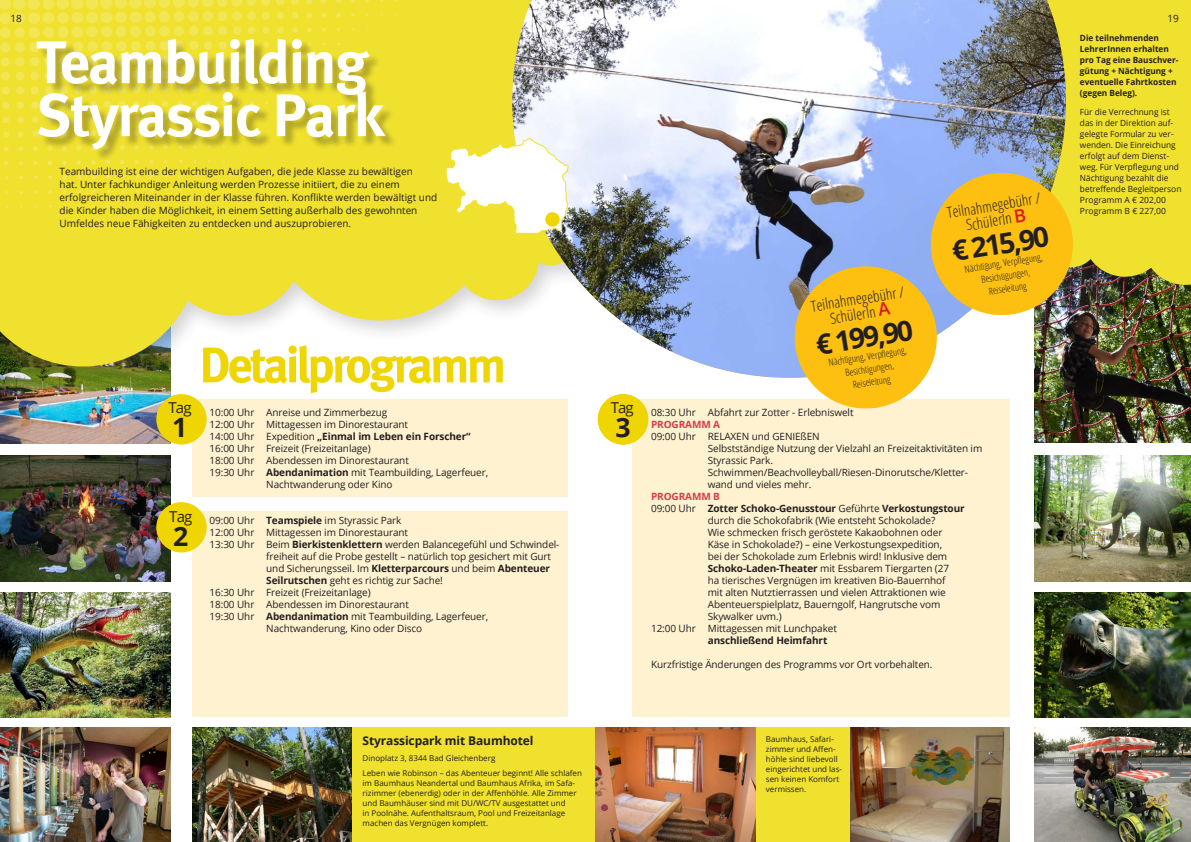
<style>
.page{position:relative;width:1191px;height:842px;background:#fff}
.page>*{position:absolute;margin:0;border:0;box-sizing:border-box;transform-origin:0 0}
.TITEL{font:700 60px "Meta";letter-spacing:-.025em;color:#fff}
.t1{font:700 50px "Meta";letter-spacing:-.06em;color:#efd502}
.t2{font:700 28.1px "Open Sans";color:#231f20}
.t3{font:700 26.6px "Open Sans";color:#231f20}
.t4{font:300 condensed 15.1px "Open Sans";color:#231f20}
.t5{font:15px "Open Sans";letter-spacing:-.06em;color:#231f20}
.Unterbringung_Übersc{font:700 12px "Open Sans";letter-spacing:-.01em;color:#231f20}
.Programmtext{font:10px/12px "Open Sans";letter-spacing:-.01em;color:#231f20}
.Programmhighlight{font:10px/13px "Open Sans";color:#231f20}
.Programmtext-2{font:700 10px "Open Sans";letter-spacing:-.01em;color:#231f20}
.Programmtext-3{font:700 10px "Open Sans";letter-spacing:-.01em;color:#d93b48}
.Seitenzahlen{font:10px "Open Sans";color:#231f20}
.t6{font:300 condensed 9.7px "Open Sans";color:#231f20}
.Kleiner_Text_weiß__s{font:8.5px/11.1px "Open Sans";color:#231f20}
.Organisatorisches_Bo{font:700 8.5px/11.1px "Open Sans";color:#231f20}
.Kleiner_Text_weiß__s-2{font:8px/10px "Open Sans";color:#231f20}
.s1{font-weight:400}
.s2{font-weight:700}
.s3{font-weight:600;font-stretch:normal;font-size:18px;color:#dc1820}
</style>
<div class="page">
<div style="left:192px;top:399px;width:376px;height:318px;background:#fef2d0"></div>
<img style="left:0;top:389px;width:170px;height:55px">
<img style="left:0;top:455px;width:170px;height:127px">
<img style="left:0;top:592px;width:170px;height:125px">
<img style="left:0;top:727px;width:170px;height:115px">
<img style="left:1034px;top:389px;width:157px;height:54px">
<div style="left:0;top:0;width:1191px;height:389px;background:#231f20;opacity:.2"></div>
<svg style="left:0;top:253px;width:199px;height:113px;background:#e1d53d"></svg>
<div style="left:265px;top:89px;width:232px;height:232px;background:#f0e12e;border-radius:50%"></div>
<div style="left:159px;top:170px;width:146px;height:145px;background:#f0e12e;border-radius:50%"></div>
<div style="left:454px;top:216px;width:85px;height:84px;background:#f0e12e;border-radius:50%"></div>
<div style="left:1082px;top:192px;width:85px;height:85px;background:#f0e12e;border-radius:50%"></div>
<div style="left:1046px;top:216px;width:51px;height:51px;background:#f0e12e;border-radius:50%"></div>
<svg style="left:1142px;top:253px;width:49px;height:32px"></svg>
<div style="left:0;top:0;width:1191px;height:253px;background:#f0e12e"></div>
<svg style="left:0;top:0;width:498px;height:208px"></svg>
<img style="left:512px;top:0;width:554px;height:378px">
<svg style="left:445px;top:137px;width:124px;height:98px"></svg>
<div style="left:545px;top:212px;width:15px;height:15px;background:#efd502;border-radius:50%"></div>
<div style="left:544px;top:211px;width:16px;height:17px;border:1px solid #fff;border-radius:50%"></div>
<div style="left:632px;top:399px;width:377px;height:318px;background:#fef2d0"></div>
<div style="left:192px;top:727px;width:817px;height:115px;background:#f0e12e"></div>
<img style="left:1034px;top:455px;width:157px;height:127px">
<img style="left:1034px;top:592px;width:157px;height:125px">
<img style="left:1034px;top:727px;width:157px;height:115px">
<div style="left:38px;top:40px;width:360px;height:121px;background:#231f20;opacity:.3"></div>
<div style="left:598px;top:394px;width:50px;height:50px;background:#efd502;border-radius:50%"></div>
<div style="left:156px;top:394px;width:51px;height:50px;background:#efd502;border-radius:50%"></div>
<div style="left:182px;top:497px;width:389px;height:14px;background:#fff"></div>
<div style="left:156px;top:502px;width:51px;height:50px;background:#efd502;border-radius:50%"></div>
<img style="left:192px;top:727px;width:160px;height:115px">
<img style="left:595px;top:727px;width:160px;height:115px">
<img style="left:850px;top:727px;width:159px;height:115px">
<svg style="left:787px;top:166px;width:293px;height:249px"></svg>
<p class="Seitenzahlen" style="left:10px;top:11px;width:13px">18</p>
<p class="Seitenzahlen" style="left:1167px;top:11px;width:13px">19</p>
<p class="TITEL" style="left:36px;top:27px;width:334px">Teambuilding</p>
<p class="TITEL" style="left:36px;top:80px;width:350px">Styrassic Park</p>
<p class="Programmhighlight" style="left:60px;top:165px;width:379px">Teambuilding ist eine der wichtigen Aufgaben, die jede Klasse zu bewältigen<br>hat. Unter fachkundiger Anleitung werden Prozesse initiiert, die zu einem erfolgreicheren Miteinander in der Klasse führen. Konflikte werden bewältigt und die Kinder haben die Möglichkeit, in einem Setting außerhalb des gewohnten Umfeldes neue Fähigkeiten zu entdecken und auszuprobieren.</p>
<p class="t5" style="left:169px;top:397px;width:25px">Tag</p>
<p class="t3" style="left:172px;top:409px;width:17px">1</p>
<p class="t5" style="left:169px;top:506px;width:25px">Tag</p>
<p class="t3" style="left:173px;top:517px;width:17px">2</p>
<p class="t1" style="left:200px;top:335px;width:308px">Detailprogramm</p>
<p class="Programmtext" style="left:209px;top:406px;width:179px">10:00 Uhr Anreise und Zimmerbezug</p>
<p class="Programmtext" style="left:209px;top:418px;width:200px">12:00 Uhr Mittagessen im Dinorestaurant</p>
<p class="Programmtext-2" style="left:209px;top:429px;width:263px"><span class="s1">14:00 Uhr Expedition</span> „Einmal im Leben ein Forscher“</p>
<p class="Programmtext" style="left:209px;top:442px;width:163px">16:00 Uhr Freizeit (Freizeitanlage)</p>
<p class="Programmtext" style="left:209px;top:454px;width:201px">18:00 Uhr Abendessen im Dinorestaurant</p>
<p class="Programmtext" style="left:266px;top:466px;width:223px;text-indent:-57px">19:30 Uhr <span class="s2">Abendanimation</span> mit Teambuilding, Lagerfeuer,<br>Nachtwanderung oder Kino</p>
<p class="Programmtext" style="left:209px;top:514px;width:193px">09:00 Uhr <span class="s2">Teamspiele</span> im Styrassic Park</p>
<p class="Programmtext" style="left:209px;top:526px;width:200px">12:00 Uhr Mittagessen im Dinorestaurant</p>
<p class="Programmtext" style="left:266px;top:538px;width:295px;text-indent:-57px">13:30 Uhr Beim <span class="s2">Bierkistenklettern</span> werden Balancegefühl und Schwindel&shy;freiheit auf die Probe gestellt – natürlich top gesichert mit Gurt und Sicherungsseil. Im <span class="s2">Kletterparcours</span> und beim <span class="s2">Abenteuer Seilrutschen</span> geht es richtig zur Sache!</p>
<p class="Programmtext" style="left:209px;top:586px;width:163px">16:30 Uhr Freizeit (Freizeitanlage)</p>
<p class="Programmtext" style="left:209px;top:598px;width:201px">18:00 Uhr Abendessen im Dinorestaurant</p>
<p class="Programmtext" style="left:266px;top:610px;width:223px;text-indent:-57px">19:30 Uhr <span class="s2">Abendanimation</span> mit Teambuilding, Lagerfeuer,<br>Nachtwanderung, Kino oder Disco</p>
<p class="Unterbringung_Übersc" style="left:362px;top:732px;width:172px">Styrassicpark mit Baumhotel</p>
<p class="Kleiner_Text_weiß__s-2" style="left:362px;top:752px;width:134px">Dinoplatz 3, 8344 Bad Gleichenberg</p>
<p class="Kleiner_Text_weiß__s-2" style="left:362px;top:768px;width:221px">Leben wie Robinson – das Abenteuer beginnt! Alle schlafen im Baumhaus Neandertal und Baumhaus Afrika, im Safa&shy;rizimmer (ebenerdig) oder in der Affenhöhle. Alle Zimmer und Baumhäuser sind mit DU/WC/TV ausgestattet und<br>in Poolnähe. Aufenthaltsraum, Pool und Freizeitanlage machen das Vergnügen komplett.</p>
<p class="Kleiner_Text_weiß__s-2" style="left:305px;top:753px;width:170px">Familie Kogler, Bad Mitterndorf Nr. 129, 8983</p>
<p class="Unterbringung_Übersc" style="left:358px;top:780px;width:97px">Puttererschlössl</p>
<p class="Kleiner_Text_weiß__s-2" style="left:358px;top:800px;width:118px">Frau Dornbusch, 8943 Aigen im<br>Ennstal 13, 80 Betten</p>
<p class="t5" style="left:611px;top:397px;width:25px">Tag</p>
<p class="t3" style="left:615px;top:408px;width:17px">3</p>
<p class="t4" style="left:809px;top:296px;width:96px;rotate:-9deg">Teilnahmegebühr /</p>
<p class="t4" style="left:828px;top:308px;width:62px;rotate:-9deg">SchülerIn <span class="s3">A</span></p>
<p class="t2" style="left:813px;top:325px;width:99px;rotate:-9deg">€ 199,90</p>
<p class="t6" style="left:827px;top:356px;width:80px;rotate:-9deg">Nächtigung, Verpflegung,</p>
<p class="t6" style="left:844px;top:366px;width:51px;rotate:-9deg">Besichtigungen,</p>
<p class="t6" style="left:851px;top:378px;width:40px;rotate:-9deg">Reiseleitung</p>
<p class="t4" style="left:945px;top:203px;width:96px;rotate:-9deg">Teilnahmegebühr /</p>
<p class="t4" style="left:964px;top:215px;width:62px;rotate:-9deg">SchülerIn <span class="s3">B</span></p>
<p class="t2" style="left:949px;top:232px;width:99px;rotate:-9deg">€ 215,90</p>
<p class="t6" style="left:963px;top:263px;width:80px;rotate:-9deg">Nächtigung, Verpflegung,</p>
<p class="t6" style="left:980px;top:273px;width:51px;rotate:-9deg">Besichtigungen,</p>
<p class="t6" style="left:987px;top:285px;width:40px;rotate:-9deg">Reiseleitung</p>
<p class="Programmtext" style="left:651px;top:406px;width:204px">08:30 Uhr Abfahrt zur Zotter - Erlebniswelt</p>
<p class="Programmtext-3" style="left:651px;top:417px;width:71px">PROGRAMM A</p>
<p class="Programmtext" style="left:651px;top:430px;width:170px">09:00 Uhr RELAXEN und GENIEßEN</p>
<p class="Programmtext" style="left:708px;top:442px;width:276px">Selbstständige Nutzung der Vielzahl an Freizeitaktivitäten im<br>Styrassic Park.</p>
<p class="Programmtext" style="left:708px;top:466px;width:262px">Schwimmen/Beachvolleyball/Riesen-Dinorutsche/Kletter&shy;wand und vieles mehr.</p>
<p class="Programmtext-3" style="left:651px;top:489px;width:70px">PROGRAMM B</p>
<p class="Programmtext" style="left:708px;top:502px;width:258px;text-indent:-57px">09:00 Uhr <span class="s2">Zotter Schoko-Genusstour</span> Geführte <span class="s2">Verkostungstour </span>durch die Schokofabrik (Wie entsteht Schokolade?<br>Wie schmecken frisch geröstete Kakaobohnen oder Käse in Schokolade?) – eine Verkostungsexpedition,<br>bei der Schokolade zum Erlebnis wird! Inklusive dem <span class="s2">Schoko-Laden-Theater</span> mit Essbarem Tiergarten (27<br>ha tierisches Vergnügen im kreativen Bio-Bauernhof<br>mit alten Nutztierrassen und vielen Attraktionen wie Abenteuerspielplatz, Bauerngolf, Hangrutsche vom Skywalker uvm.)</p>
<p class="Programmtext" style="left:708px;top:622px;width:131px;text-indent:-57px">12:00 Uhr Mittagessen mit Lunchpaket <span class="s2">anschließend Heimfahrt</span></p>
<p class="Programmtext" style="left:651px;top:658px;width:283px">Kurzfristige Änderungen des Programms vor Ort vorbehalten.</p>
<p class="Kleiner_Text_weiß__s-2" style="left:766px;top:734px;width:78px">Baumhaus, Safari&shy;zimmer und Affen&shy;höhle sind liebevoll eingerichtet und las&shy;sen keinen Komfort vermissen.</p>
<p class="Organisatorisches_Bo" style="left:1080px;top:32px;width:100px">Die teilnehmenden<br>LehrerInnen erhalten pro Tag eine Bauschver&shy;gütung + Nächtigung + eventuelle Fahrtkosten (gegen Beleg).</p>
<p class="Kleiner_Text_weiß__s" style="left:1080px;top:106px;width:103px">Für die Verrechnung ist das in der Direktion auf&shy;gelegte Formular zu ver&shy;wenden. Die Einreichung erfolgt auf dem Dienst&shy;weg. Für Verpflegung und<br>Nächtigung bezahlt die betreffende Begleitperson<br>Programm A € 202,00<br>Programm B € 227,00</p>
</div>
